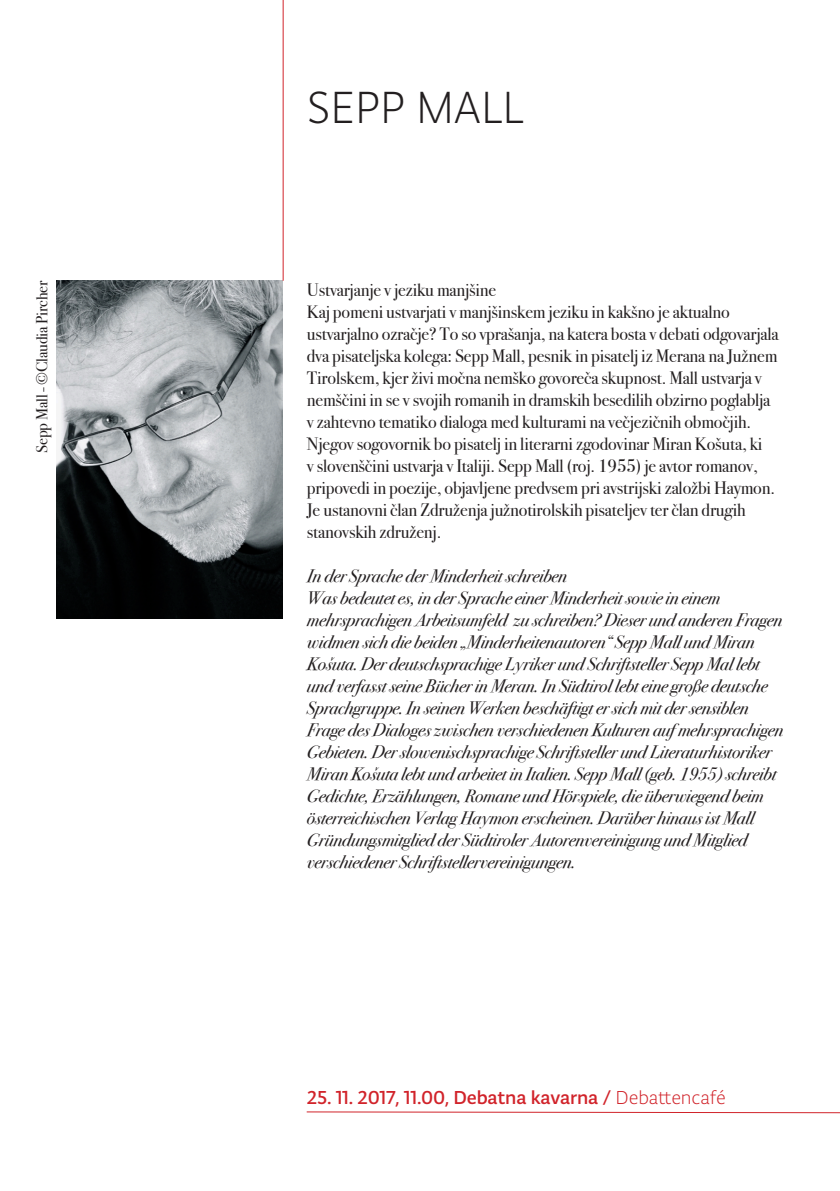
<style>
.page{position:relative;width:840px;height:1191px;background:#fff}
.page>*{position:absolute;margin:0;border:0;box-sizing:border-box;transform-origin:0 0}
.t1{font:300 48px "Typonine Sans Pro";letter-spacing:-.01em;color:#231f20}
.t2{font:20px "Typonine Sans Pro Text";letter-spacing:-.01em;color:#d1232a}
.t3{font:italic 18px/22px "Bodoni Svty Two ITCTT";letter-spacing:-.01em;color:#231f20}
.t4{font:18px/22px "Bodoni Svty Two ITCTT";letter-spacing:-.01em;color:#231f20}
.t5{font:16px "Bodoni Svty Two ITCTT";letter-spacing:-.01em;color:#231f20}
.s1{font-family:"Typonine Sans Pro";font-weight:300}
</style>
<div class="page">
<img style="left:57px;top:281px;width:226px;height:337px">
<hr style="left:282px;top:0;width:1px;height:281px;background:#d1232a">
<svg style="left:306px;top:1111px;width:533px;height:2px"></svg>
<p class="t5" style="left:29px;top:453px;width:174px;rotate:-90deg">Sepp Mall - ©Claudia Pircher</p>
<p class="t1" style="left:307px;top:79px;width:218px">SEPP MALL</p>
<p class="t4" style="left:307px;top:277px;width:191px">Ustvarjanje v jeziku manjšine</p>
<p class="t4" style="left:307px;top:299px;width:473px">Kaj pomeni ustvarjati v manjšinskem jeziku in kakšno je aktualno ustvarjalno ozračje? To so vprašanja, na katera bosta v debati odgovarjala dva pisateljska kolega: Sepp Mall, pesnik in pisatelj iz Merana na Južnem Tirolskem, kjer živi močna nemško govoreča skupnost. Mall ustvarja v nemščini in se v svojih romanih in dramskih besedilih obzirno poglablja v zahtevno tematiko dialoga med kulturami na večjezičnih območjih.<br>Njegov sogovornik bo pisatelj in literarni zgodovinar Miran Košuta, ki<br>v slovenščini ustvarja v Italiji. Sepp Mall (roj. 1955) je avtor romanov, pripovedi in poezije, objavljene predvsem pri avstrijski založbi Haymon.<br>Je ustanovni član Združenja južnotirolskih pisateljev ter član drugih stanovskih združenj.</p>
<p class="t3" style="left:307px;top:563px;width:261px">In der Sprache der Minderheit schreiben</p>
<p class="t3" style="left:307px;top:585px;width:477px">Was bedeutet es, in der Sprache einer Minderheit sowie in einem mehrsprachigen Arbeitsumfeld zu schreiben? Dieser und anderen Fragen widmen sich die beiden „Minderheitenautoren“ Sepp Mall und Miran Košuta. Der deutschsprachige Lyriker und Schriftsteller Sepp Mal lebt und verfasst seine Bücher in Meran. In Südtirol lebt eine große deutsche Sprachgruppe. In seinen Werken beschäftigt er sich mit der sensiblen Frage des Dialoges zwischen verschiedenen Kulturen auf mehrsprachigen Gebieten. Der slowenischsprachige Schriftsteller und Literaturhistoriker Miran Košuta lebt und arbeitet in Italien. Sepp Mall (geb. 1955) schreibt Gedichte, Erzählungen, Romane und Hörspiele, die überwiegend beim österreichischen Verlag Haymon erscheinen. Darüber hinaus ist Mall Gründungsmitglied der Südtiroler Autorenvereinigung und Mitglied verschiedener Schriftstellervereinigungen.</p>
<p class="t2" style="left:307px;top:1085px;width:420px">25. 11. 2017, 11.00, Debatna kavarna / <span class="s1">Debattencafé</span></p>
</div>
